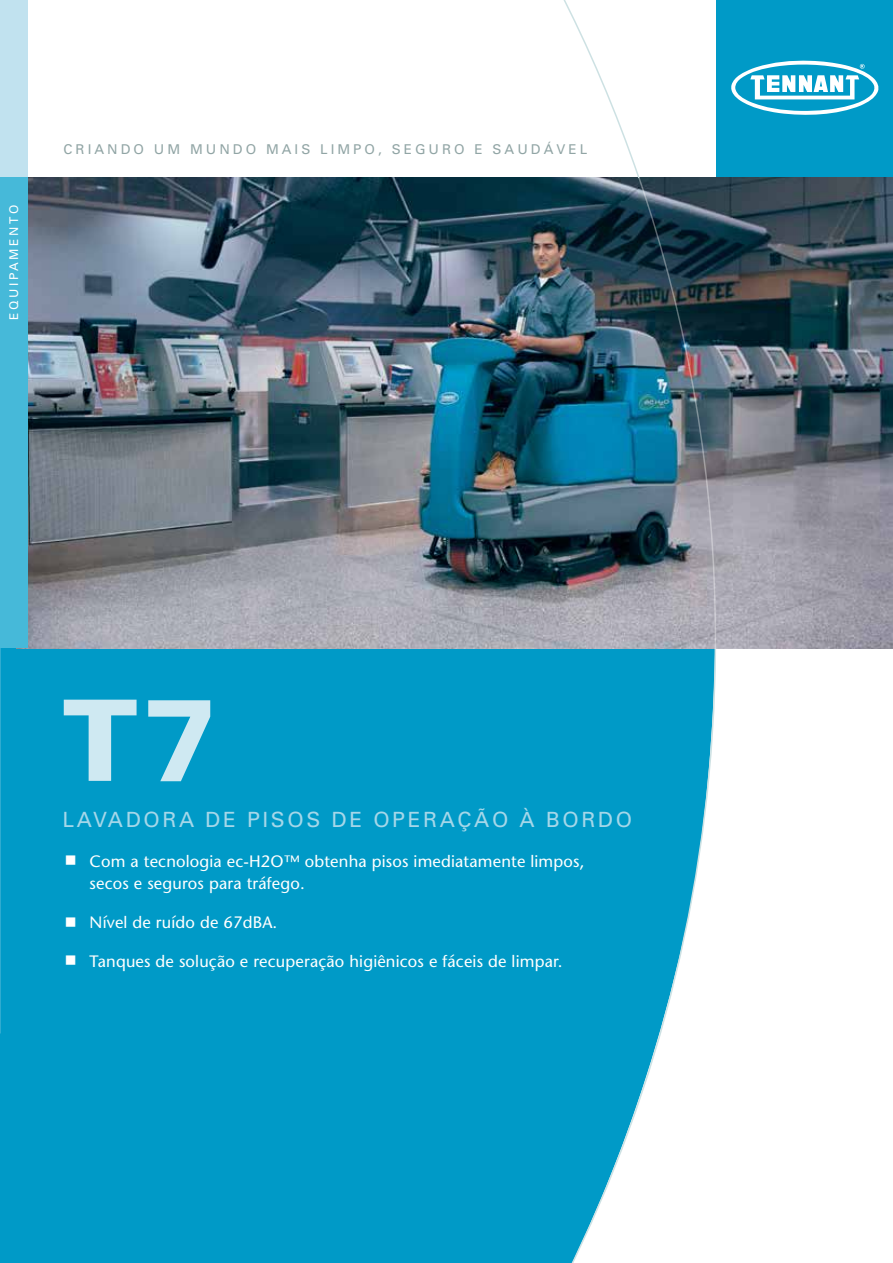
<style>
.page{position:relative;width:893px;height:1263px;background:#fff}
.page>*{position:absolute;margin:0;border:0;box-sizing:border-box;transform-origin:0 0}
.t1{font:900 112.5px "Univers";color:#cfe9f2}
.t2{font:21px "Univers";letter-spacing:.125em;color:#a5d7e9}
.t3{font:16.5px/22.5px "Stone Sans";letter-spacing:.01em;color:#fff}
.t4{font:13.5px "Univers";letter-spacing:.225em;color:#91a5a5}
.t5{font:12px "Univers";letter-spacing:.225em;color:#fff}
.s1{font-size:117px}
</style>
<div class="page">
<div style="left:0;top:648px;width:893px;height:615px;background:#009ac7"></div>
<div style="left:717px;top:648px;width:176px;height:615px;background:#fff"></div>
<div style="left:716px;top:0;width:177px;height:177px;background:#009ac7"></div>
<svg style="left:731px;top:60px;width:148px;height:55px"></svg>
<img style="left:27px;top:177px;width:866px;height:471px">
<div style="left:0;top:0;width:27px;height:177px;background:#c1e2ef"></div>
<div style="left:0;top:177px;width:27px;height:471px;background:#46b9d9"></div>
<img style="left:555px;top:0;width:162px;height:649px">
<svg style="left:563px;top:647px;width:154px;height:616px"></svg>
<p class="t5" style="left:7px;top:320px;width:118px;rotate:-90deg">E QUIPAME NTO</p>
<p class="t4" style="left:64px;top:141px;width:104px">CRIAN DO UM</p>
<p class="t4" style="left:190px;top:141px;width:14px">MUN</p>
<p class="t4" style="left:233px;top:141px;width:356px">DO M AIS LIM PO, SEGU RO E SAU DÁVEL</p>
<h1 class="t1" style="left:63px;top:671px;width:156px">T<span class="s1">7</span></h1>
<p class="t2" style="left:63px;top:807px;width:32px">LAVADORA</p>
<p class="t2" style="left:205px;top:807px;width:15px">DE</p>
<p class="t2" style="left:247px;top:807px;width:31px">PISOS</p>
<p class="t2" style="left:332px;top:807px;width:249px">DE OPERAÇÃO À BORDO</p>
<p class="t3" style="left:90px;top:850px;width:496px">Com a tecnologia ec-H2O™ obtenha pisos imediatamente limpos, secos e seguros para tráfego.</p>
<p class="t3" style="left:90px;top:911px;width:189px">Nível de ruído de 67dBA.</p>
<p class="t3" style="left:90px;top:950px;width:474px">Tanques de solução e recuperação higiênicos e fáceis de limpar.</p>
</div>
